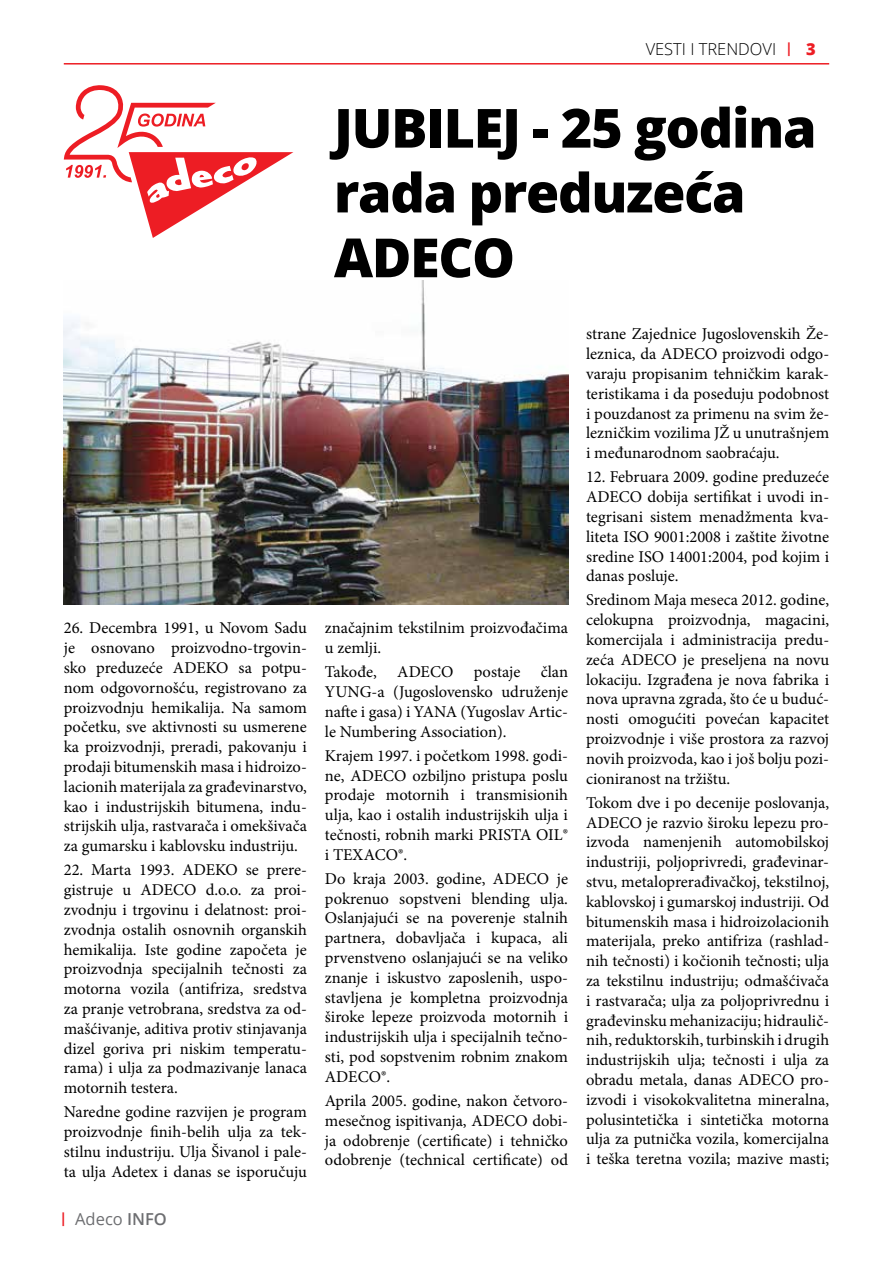
<style>
.page{position:relative;width:893px;height:1263px;background:#fff}
.page>*{position:absolute;margin:0;border:0;box-sizing:border-box;transform-origin:0 0}
.t1{font:800 54px/64.8px "Open Sans";letter-spacing:-.025em;color:#000}
.t2{font:16.5px/19.8px "Minion Pro";color:#000;text-align:justify}
.t3{font:300 16.5px "Open Sans";color:#000}
.t4{font:16.5px "Open Sans";color:#6d6e71}
.t5{font:800 16.5px "Open Sans";color:#ed1d24}
.s1{font-family:"Bebas Neue";font-weight:400;color:#ed1d24}
.s2{font-family:"Bebas Neue";color:#ed1d24}
.s3{font-weight:600}
</style>
<div class="page">
<hr style="left:64px;top:63px;width:765px;height:2px;background:#ed1d24">
<img style="left:64px;top:281px;width:504px;height:323px">
<svg style="left:64px;top:85px;width:229px;height:153px"></svg>
<p class="t3" style="left:646px;top:37px;width:149px">VESTI I TRENDOVI <span class="s1">|</span></p>
<p class="t5" style="left:806px;top:36px;width:11px">3</p>
<h1 class="t1" style="left:334px;top:93px;width:484px">JUBILEJ - 25 godina rada preduzeća<br>ADECO</h1>
<p class="t2" style="left:64px;top:618px;width:245px">26. Decembra 1991, u Novom Sadu je osnovano proizvodno-trgovin&shy;sko preduzeće ADEKO sa potpu&shy;nom odgovornošću, registrovano za proizvodnju hemikalija. Na samom početku, sve aktivnosti su usmerene ka proizvodnji, preradi, pakovanju i prodaji bitumenskih masa i hidroizo&shy;lacionih materijala za građevinarstvo, kao i industrijskih bitumena, indu&shy;strijskih ulja, rastvarača i omekšivača za gumarsku i kablovsku industriju.</p>
<p class="t2" style="left:64px;top:860px;width:245px">22. Marta 1993. ADEKO se prere&shy;gistruje u ADECO d.o.o. za proi&shy;zvodnju i trgovinu i delatnost: proi&shy;zvodnja ostalih osnovnih organskih hemikalija. Iste godine započeta je proizvodnja specijalnih tečnosti za motorna vozila (antifriza, sredstva za pranje vetrobrana, sredstva za od&shy;mašćivanje, aditiva protiv stinjavanja dizel goriva pri niskim temperatu&shy;rama) i ulja za podmazivanje lanaca motornih testera.</p>
<p class="t2" style="left:64px;top:1102px;width:245px">Naredne godine razvijen je program proizvodnje finih-belih ulja za tek&shy;stilnu industriju. Ulja Šivanol i pale&shy;ta ulja Adetex i danas se isporučuju</p>
<p class="t4" style="left:59px;top:1207px;width:109px"><span class="s2">|</span> Adeco <span class="s3">INFO</span></p>
<p class="t2" style="left:325px;top:618px;width:245px">značajnim tekstilnim proizvođačima u zemlji.</p>
<p class="t2" style="left:325px;top:662px;width:245px">Takođe, ADECO postaje član YUNG-a (Jugoslovensko udruženje nafte i gasa) i YANA (Yugoslav Artic&shy;le Numbering Association).</p>
<p class="t2" style="left:325px;top:746px;width:245px">Krajem 1997. i početkom 1998. godi&shy;ne, ADECO ozbiljno pristupa poslu prodaje motornih i transmisionih ulja, kao i ostalih industrijskih ulja i tečnosti, robnih marki PRISTA OIL® i TEXACO®.</p>
<p class="t2" style="left:325px;top:869px;width:245px">Do kraja 2003. godine, ADECO je pokrenuo sopstveni blending ulja.<br>Oslanjajući se na poverenje stalnih partnera, dobavljača i kupaca, ali prvenstveno oslanjajući se na veliko znanje i iskustvo zaposlenih, uspo&shy;stavljena je kompletna proizvodnja široke lepeze proizvoda motornih i industrijskih ulja i specijalnih tečno&shy;sti, pod sopstvenim robnim znakom ADECO®.</p>
<p class="t2" style="left:325px;top:1091px;width:245px">Aprila 2005. godine, nakon četvoro&shy;mesečnog ispitivanja, ADECO dobi&shy;ja odobrenje (certificate) i tehničko odobrenje (technical certificate) od</p>
<p class="t2" style="left:586px;top:324px;width:245px">strane Zajednice Jugoslovenskih Že&shy;leznica, da ADECO proizvodi odgo&shy;varaju propisanim tehničkim karak&shy;teristikama i da poseduju podobnost i pouzdanost za primenu na svim že&shy;lezničkim vozilima JŽ u unutrašnjem i međunarodnom saobraćaju.</p>
<p class="t2" style="left:586px;top:467px;width:245px">12. Februara 2009. godine preduzeće ADECO dobija sertifikat i uvodi in&shy;tegrisani sistem menadžmenta kva&shy;liteta ISO 9001:2008 i zaštite životne sredine ISO 14001:2004, pod kojim i danas posluje.</p>
<p class="t2" style="left:586px;top:590px;width:245px">Sredinom Maja meseca 2012. godine, celokupna proizvodnja, magacini, komercijala i administracija predu&shy;zeća ADECO je preseljena na novu lokaciju. Izgrađena je nova fabrika i nova upravna zgrada, što će u buduć&shy;nosti omogućiti povećan kapacitet proizvodnje i više prostora za razvoj novih proizvoda, kao i još bolju pozi&shy;cioniranost na tržištu.</p>
<p class="t2" style="left:586px;top:793px;width:245px">Tokom dve i po decenije poslovanja, ADECO je razvio široku lepezu pro&shy;izvoda namenjenih automobilskoj industriji, poljoprivredi, građevinar&shy;stvu, metaloprerađivačkoj, tekstilnoj, kablovskoj i gumarskoj industriji. Od bitumenskih masa i hidroizolacionih materijala, preko antifriza (rashlad&shy;nih tečnosti) i kočionih tečnosti; ulja za tekstilnu industriju; odmašćivača i rastvarača; ulja za poljoprivrednu i građevinsku mehanizaciju; hidraulič&shy;nih, reduktorskih, turbinskih i drugih industrijskih ulja; tečnosti i ulja za obradu metala, danas ADECO pro&shy;izvodi i visokokvalitetna mineralna, polusintetička i sintetička motorna ulja za putnička vozila, komercijalna i teška teretna vozila; mazive masti;</p>
</div>
